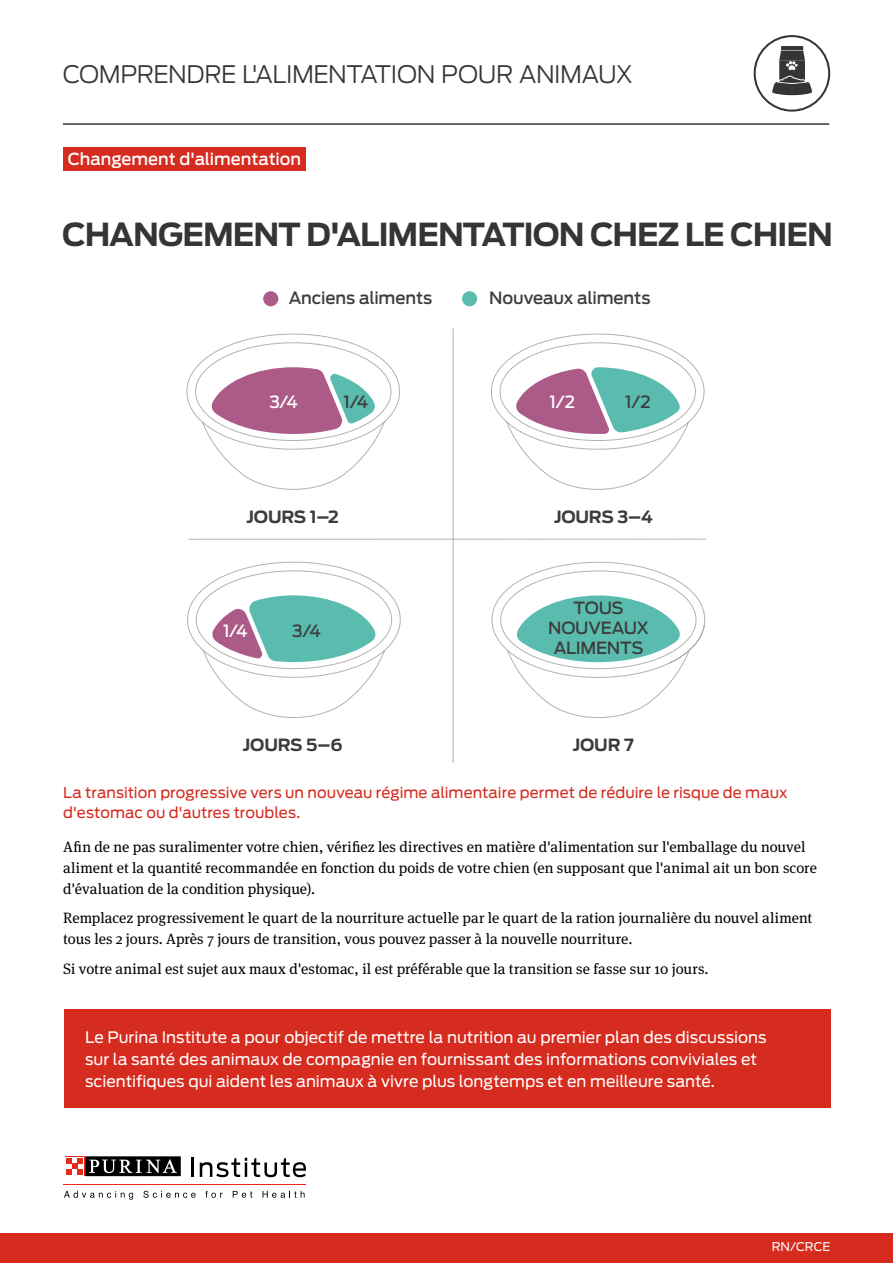
<style>
.page{position:relative;width:893px;height:1263px;background:#fff}
.page>*{position:absolute;margin:0;border:0;box-sizing:border-box;transform-origin:0 0}
.t1{font:700 31.5px "Antenna";letter-spacing:-.035em;color:#373437}
.t2{font:300 24px "Antenna";letter-spacing:-.02em;color:#373437}
.t3{font:500 16.8px/20.1px "Antenna";letter-spacing:-.01em;color:#3d3c3b;text-align:center}
.t4{font:700 16.8px "Antenna";letter-spacing:-.01em;color:#3d3c3b}
.t5{font:500 16.8px "Antenna";color:#fff}
.t6{font:500 16.5px "Antenna";letter-spacing:-.005em;color:#fff}
.t7{font:15.75px/21.8px "Antenna";color:#fff}
.t8{font:15px/21px "Meta Serif Pro";color:#000}
.t9{font:15px/19.5px "Antenna";letter-spacing:.005em;color:#d62b1f}
.t10{font:12px "Antenna";letter-spacing:-.005em;color:#fff}
</style>
<div class="page">
<div style="left:0;top:1233px;width:893px;height:30px;background:#d62b1f"></div>
<hr style="left:63px;top:123px;width:766px;height:2px;background:#373437">
<hr style="left:64px;top:1184px;width:242px;height:1px;background:#e52a1b">
<svg style="left:192px;top:1158px;width:2px;height:19px"></svg>
<svg style="left:200px;top:1158px;width:106px;height:19px"></svg>
<svg style="left:64px;top:1191px;width:69px;height:9px"></svg>
<svg style="left:143px;top:1191px;width:53px;height:7px"></svg>
<svg style="left:205px;top:1191px;width:18px;height:7px"></svg>
<svg style="left:233px;top:1191px;width:19px;height:7px"></svg>
<svg style="left:262px;top:1191px;width:43px;height:7px"></svg>
<svg style="left:85px;top:1176px;width:96px;height:1px"></svg>
<svg style="left:65px;top:1156px;width:20px;height:20px"></svg>
<div style="left:85px;top:1156px;width:96px;height:20px;background:#000"></div>
<svg style="left:89px;top:1159px;width:88px;height:14px"></svg>
<div style="left:65px;top:1157px;width:19px;height:18px;background:#fff"></div>
<svg style="left:66px;top:1158px;width:17px;height:17px"></svg>
<div style="left:462px;top:291px;width:15px;height:15px;background:#59bcaf;border-radius:50%"></div>
<div style="left:263px;top:291px;width:15px;height:15px;background:#ac5b89;border-radius:50%"></div>
<svg style="left:186px;top:333px;width:214px;height:157px"></svg>
<svg style="left:187px;top:561px;width:214px;height:157px"></svg>
<svg style="left:490px;top:333px;width:215px;height:157px"></svg>
<hr style="left:453px;top:328px;width:1px;height:435px;background:#b3b2b2">
<hr style="left:189px;top:539px;width:517px;height:1px;background:#b3b2b2">
<svg style="left:491px;top:561px;width:215px;height:157px"></svg>
<div style="left:64px;top:147px;width:242px;height:24px;background:#d62b1f"></div>
<svg style="left:754px;top:35px;width:76px;height:77px"></svg>
<div style="left:64px;top:1009px;width:766px;height:99px;background:#d62b1f"></div>
<h2 class="t2" style="left:63px;top:58px;width:572px">COMPRENDRE L'ALIMENTATION POUR ANIMAUX</h2>
<p class="t6" style="left:68px;top:148px;width:235px">Changement d'alimentation</p>
<h1 class="t1" style="left:62px;top:213px;width:772px">CHANGEMENT D'ALIMENTATION CHEZ LE CHIEN</h1>
<p class="t3" style="left:289px;top:287px;width:145px">Anciens aliments</p>
<p class="t3" style="left:489px;top:287px;width:163px">Nouveaux aliments</p>
<p class="t5" style="left:269px;top:390px;width:30px">3/4</p>
<p class="t3" style="left:344px;top:392px;width:26px">1/4</p>
<p class="t5" style="left:549px;top:390px;width:27px">1/2</p>
<p class="t3" style="left:625px;top:392px;width:27px">1/2</p>
<p class="t4" style="left:247px;top:505px;width:94px">JOURS 1–2</p>
<p class="t4" style="left:554px;top:505px;width:100px">JOURS 3–4</p>
<p class="t5" style="left:223px;top:619px;width:26px">1/4</p>
<p class="t3" style="left:292px;top:621px;width:30px">3/4</p>
<p class="t3" style="left:548px;top:598px;width:102px">TOUS<br>NOUVEAUX<br>ALIMENTS</p>
<p class="t4" style="left:243px;top:733px;width:101px">JOURS 5–6</p>
<p class="t4" style="left:573px;top:733px;width:63px">JOUR 7</p>
<p class="t9" style="left:63px;top:783px;width:726px">La transition progressive vers un nouveau régime alimentaire permet de réduire le risque de maux d'estomac ou d'autres troubles.</p>
<p class="t8" style="left:63px;top:835px;width:755px">Afin de ne pas suralimenter votre chien, vérifiez les directives en matière d'alimentation sur l'emballage du nouvel aliment et la quantité recommandée en fonction du poids de votre chien (en supposant que l'animal ait un bon score d'évaluation de la condition physique).</p>
<p class="t8" style="left:63px;top:907px;width:751px">Remplacez progressivement le quart de la nourriture actuelle par le quart de la ration journalière du nouvel aliment tous les 2 jours. Après 7 jours de transition, vous pouvez passer à la nouvelle nourriture.</p>
<p class="t8" style="left:63px;top:957px;width:647px">Si votre animal est sujet aux maux d'estomac, il est préférable que la transition se fasse sur 10 jours.</p>
<p class="t7" style="left:85px;top:1026px;width:683px">Le Purina Institute a pour objectif de mettre la nutrition au premier plan des discussions sur la santé des animaux de compagnie en fournissant des informations conviviales et scientifiques qui aident les animaux à vivre plus longtemps et en meilleure santé.</p>
<p class="t10" style="left:772px;top:1239px;width:60px">RN/CRCE</p>
</div>
